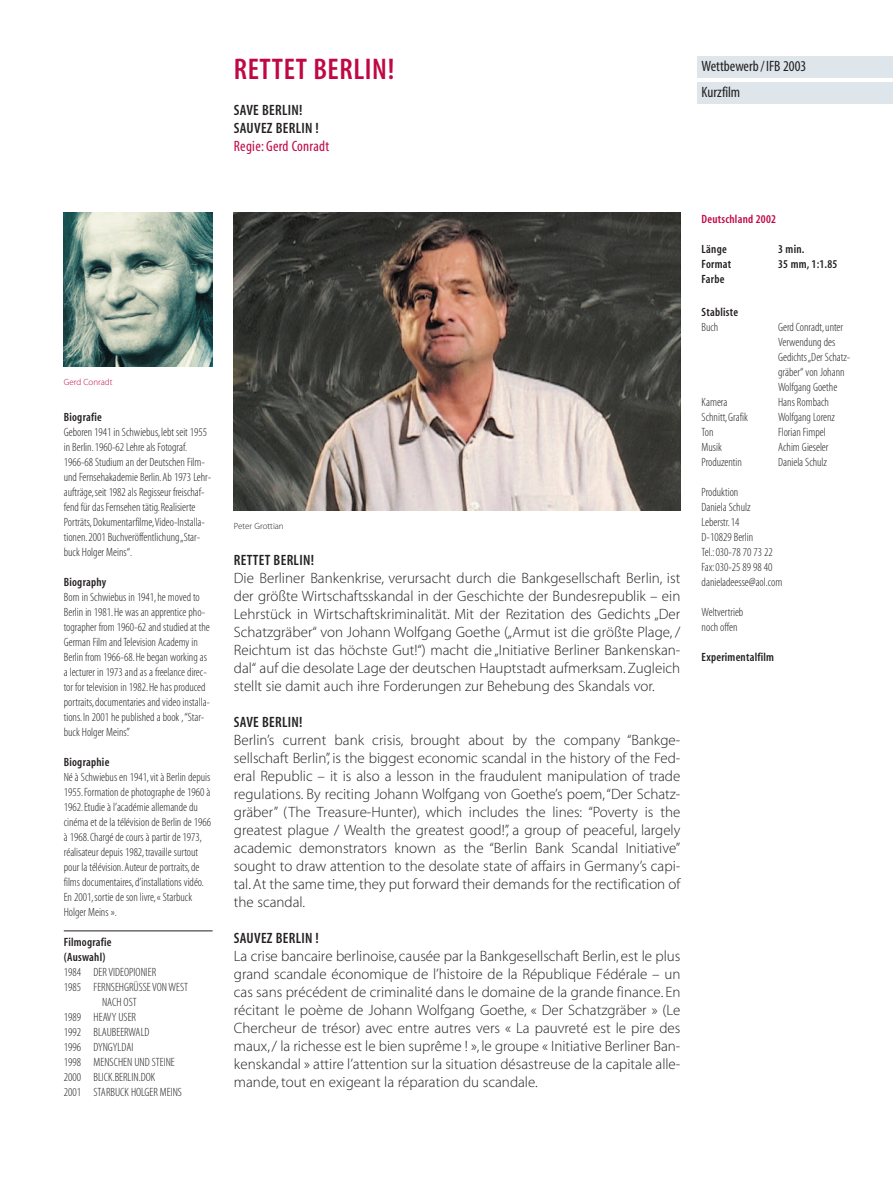
<style>
.page{position:relative;width:893px;height:1191px;background:#fff}
.page>*{position:absolute;margin:0;border:0;box-sizing:border-box;transform-origin:0 0}
.t1{font:30px "Myriad MM 565 300";letter-spacing:.02em;color:#c00844}
.t2{font:15px/18px "Myriad MM 215 600";color:#231f20;text-align:justify}
.t3{font:15px/18px "Myriad MM 565 300";letter-spacing:.02em;color:#231f20}
.t4{font:15px/25.5px "Myriad MM 400 300";color:#231f20}
.t5{font:15px "Myriad MM 400 300";letter-spacing:.02em;color:#c00844}
.t6{font:12px/15px "Myriad MM 215 300";color:#231f20}
.t7{font:12px/15px "Myriad MM 565 300";letter-spacing:.02em;color:#231f20}
.t8{font:12px "Myriad MM 565 300";letter-spacing:.02em;color:#c00844}
.t9{font:9px "Myriad MM 215 600";color:#231f20}
.t10{font:9px "Myriad MM 215 600";color:#c00844}
</style>
<div class="page">
<img style="left:234px;top:213px;width:446px;height:298px">
<img style="left:64px;top:213px;width:149px;height:153px">
<hr style="left:64px;top:930px;width:149px;height:1px;background:#231f20">
<div style="left:697px;top:57px;width:196px;height:21px;background:#dee6eb"></div>
<div style="left:697px;top:82px;width:196px;height:21px;background:#dee6eb"></div>
<h1 class="t1" style="left:234px;top:58px;width:162px">RETTET BERLIN!</h1>
<p class="t3" style="left:234px;top:102px;width:86px">SAVE BERLIN!<br>SAUVEZ BERLIN !</p>
<p class="t5" style="left:234px;top:140px;width:97px">Regie: Gerd Conradt</p>
<p class="t4" style="left:702px;top:55px;width:106px">Wettbewerb /IFB 2003<br>Kurzfilm</p>
<p class="t10" style="left:64px;top:378px;width:50px">Gerd Conradt</p>
<p class="t7" style="left:64px;top:410px;width:40px">Biografie</p>
<p class="t6" style="left:64px;top:425px;width:149px">Geboren 1941 in Schwiebus,lebt seit 1955 in Berlin.1960-62 Lehre als Fotograf.<br>1966-68 Studium an der Deutschen Film&shy;und Fernsehakademie Berlin.Ab 1973 Lehr&shy;aufträge,seit 1982 als Regisseur freischaf&shy;fend für das Fernsehen tätig.Realisierte Porträts,Dokumentarfilme,Video-Installa&shy;tionen.2001 Buchveröffentlichung „Star&shy;buck Holger Meins“.</p>
<p class="t7" style="left:64px;top:575px;width:44px">Biography</p>
<p class="t6" style="left:64px;top:590px;width:148px">Born in Schwiebus in 1941,he moved to Berlin in 1981.He was an apprentice pho&shy;tographer from 1960-62 and studied at the German Film and Television Academy in Berlin from 1966-68.He began working as a lecturer in 1973 and as a freelance direc&shy;tor for television in 1982.He has produced portraits,documentaries and video installa&shy;tions.In 2001 he published a book ,“Star&shy;buck Holger Meins”.</p>
<p class="t7" style="left:64px;top:755px;width:47px">Biographie</p>
<p class="t6" style="left:64px;top:770px;width:149px">Né à Schwiebus en 1941,vit à Berlin depuis 1955.Formation de photographe de 1960 à 1962.Etudie à l’académie allemande du cinéma et de la télévision de Berlin de 1966 à 1968.Chargé de cours à partir de 1973, réalisateur depuis 1982,travaille surtout pour la télévision.Auteur de portraits,de films documentaires,d’installations vidéo.<br>En 2001,sortie de son livre,« Starbuck Holger Meins ».</p>
<p class="t7" style="left:64px;top:935px;width:49px">Filmografie (Auswahl)</p>
<p class="t6" style="left:64px;top:965px;width:94px">1984 DER VIDEOPIONIER</p>
<p class="t6" style="left:64px;top:980px;width:126px">1985 FERNSEHGRÜSSE VON WEST</p>
<p class="t6" style="left:102px;top:995px;width:36px">NACH OST</p>
<p class="t6" style="left:64px;top:1010px;width:74px">1989 HEAVY USER</p>
<p class="t6" style="left:64px;top:1025px;width:87px">1992 BLAUBEERWALD</p>
<p class="t6" style="left:64px;top:1040px;width:71px">1996 DYNGYLDAI</p>
<p class="t6" style="left:64px;top:1055px;width:113px">1998 MENSCHEN UND STEINE</p>
<p class="t6" style="left:64px;top:1070px;width:93px">2000 BLICK.BERLIN.DOK</p>
<p class="t6" style="left:64px;top:1085px;width:120px">2001 STARBUCK HOLGER MEINS</p>
<p class="t9" style="left:234px;top:522px;width:51px">Peter Grottian</p>
<p class="t3" style="left:234px;top:552px;width:82px">RETTET BERLIN!</p>
<p class="t2" style="left:234px;top:570px;width:448px">Die Berliner Bankenkrise, verursacht durch die Bankgesellschaft Berlin, ist der größte Wirtschaftsskandal in der Geschichte der Bundesrepublik – ein Lehrstück in Wirtschaftskriminalität. Mit der Rezitation des Gedichts „Der Schatzgräber“ von Johann Wolfgang Goethe („Armut ist die größte Plage, / Reichtum ist das höchste Gut!“) macht die „Initiative Berliner Bankenskan&shy;dal“ auf die desolate Lage der deutschen Hauptstadt aufmerksam. Zugleich stellt sie damit auch ihre Forderungen zur Behebung des Skandals vor.</p>
<p class="t3" style="left:234px;top:714px;width:70px">SAVE BERLIN!</p>
<p class="t2" style="left:234px;top:732px;width:448px">Berlin’s current bank crisis, brought about by the company “Bankge&shy;sellschaft Berlin”, is the biggest economic scandal in the history of the Fed&shy;eral Republic – it is also a lesson in the fraudulent manipulation of trade regulations. By reciting Johann Wolfgang von Goethe’s poem,“Der Schatz&shy;gräber” (The Treasure-Hunter), which includes the lines: “Poverty is the greatest plague / Wealth the greatest good!”, a group of peaceful, largely academic demonstrators known as the “Berlin Bank Scandal Initiative” sought to draw attention to the desolate state of affairs in Germany’s capi&shy;tal. At the same time, they put forward their demands for the rectification of the scandal.</p>
<p class="t3" style="left:234px;top:930px;width:86px">SAUVEZ BERLIN !</p>
<p class="t2" style="left:234px;top:948px;width:448px">La crise bancaire berlinoise, causée par la Bankgesellschaft Berlin, est le plus grand scandale économique de l’histoire de la République Fédérale – un cas sans précédent de criminalité dans le domaine de la grande finance. En récitant le poème de Johann Wolfgang Goethe, « Der Schatzgräber » (Le Chercheur de trésor) avec entre autres vers « La pauvreté est le pire des maux, / la richesse est le bien suprême ! », le groupe « Initiative Berliner Ban&shy;kenskandal » attire l’attention sur la situation désastreuse de la capitale alle&shy;mande, tout en exigeant la réparation du scandale.</p>
<p class="t8" style="left:702px;top:215px;width:76px">Deutschland 2002</p>
<p class="t7" style="left:702px;top:242px;width:27px">Länge</p>
<p class="t7" style="left:778px;top:242px;width:28px">3 min.</p>
<p class="t7" style="left:702px;top:257px;width:31px">Format</p>
<p class="t7" style="left:778px;top:257px;width:61px">35 mm, 1:1.85</p>
<p class="t7" style="left:702px;top:272px;width:24px">Farbe</p>
<p class="t7" style="left:702px;top:305px;width:38px">Stabliste</p>
<p class="t6" style="left:702px;top:320px;width:18px">Buch</p>
<p class="t6" style="left:778px;top:320px;width:74px">Gerd Conradt,unter<br>Verwendung des<br>Gedichts „Der Schatz&shy;gräber“ von Johann<br>Wolfgang Goethe</p>
<p class="t6" style="left:702px;top:395px;width:27px">Kamera</p>
<p class="t6" style="left:778px;top:395px;width:52px">Hans Rombach</p>
<p class="t6" style="left:702px;top:410px;width:48px">Schnitt,Grafik</p>
<p class="t6" style="left:778px;top:410px;width:58px">Wolfgang Lorenz</p>
<p class="t6" style="left:702px;top:425px;width:13px">Ton</p>
<p class="t6" style="left:778px;top:425px;width:49px">Florian Fimpel</p>
<p class="t6" style="left:702px;top:440px;width:22px">Musik</p>
<p class="t6" style="left:778px;top:440px;width:52px">Achim Gieseler</p>
<p class="t6" style="left:702px;top:455px;width:42px">Produzentin</p>
<p class="t6" style="left:778px;top:455px;width:50px">Daniela Schulz</p>
<p class="t6" style="left:702px;top:485px;width:82px">Produktion<br>Daniela Schulz<br>Leberstr.14<br>D-10829 Berlin<br>Tel.:030-78 70 73 22<br>Fax:030-25 89 98 40 danieladeesse@aol.com</p>
<p class="t6" style="left:702px;top:605px;width:43px">Weltvertrieb noch offen</p>
<p class="t7" style="left:702px;top:650px;width:74px">Experimentalfilm</p>
</div>
